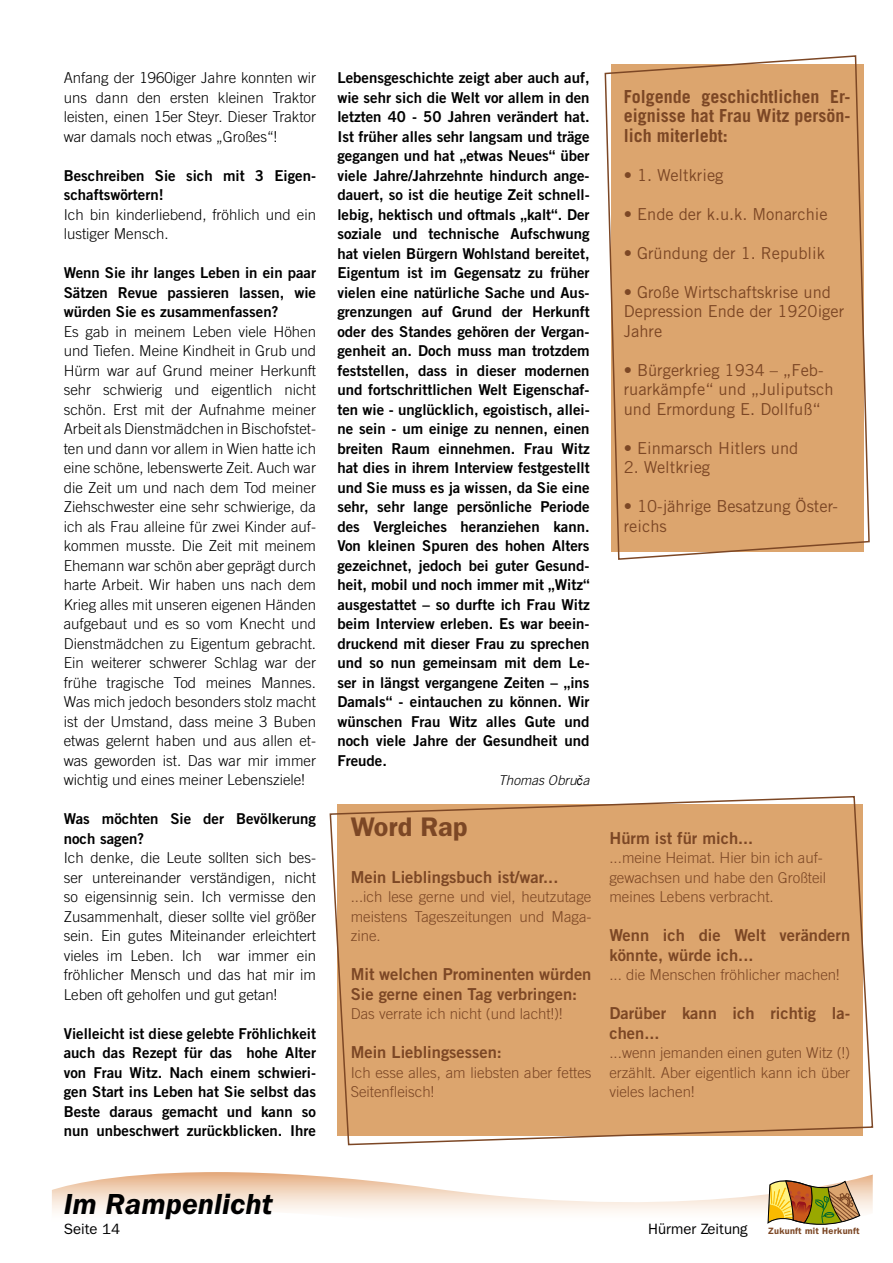
<style>
.page{position:relative;width:893px;height:1263px;background:#fff}
.page>*{position:absolute;margin:0;border:0;box-sizing:border-box;transform-origin:0 0}
.t1{font:italic 600 30px "ITC Franklin Gothic Std";color:#000}
.t2{font:600 27px "ITC Franklin Gothic Std";color:#7c4725}
.t3{font:700 18px/19.5px "Trade Gothic LT Std";color:#7c4725;text-align:justify}
.t4{font:16.5px/19.5px "Trade Gothic LT Std";color:#7c4725}
.t5{font:16.5px/19.5px "Trade Gothic LT Std Bd 2";color:#7c4725}
.t6{font:15px/19.5px "Trade Gothic LT Std Bd 2";color:#000;text-align:justify}
.t7{font:300 15px/19.5px "Trade Gothic LT Std";color:#000;text-align:justify}
.t8{font:300 15px/19.5px "Trade Gothic LT Std";color:#7c4725;text-align:justify}
.t9{font:15px "ITC Franklin Gothic Std";color:#000}
.t10{font:italic 300 13.5px "Trade Gothic LT Std";color:#000}
.t11{font:600 9.15px "Franklin Gothic";letter-spacing:.03em;color:#7c4725}
.s1{font-family:"Franklin Gothic";font-weight:400}
</style>
<div class="page">
<svg style="left:52px;top:1172px;width:821px;height:44px"></svg>
<svg style="left:767px;top:1176px;width:93px;height:49px"></svg>
<svg style="left:329px;top:796px;width:545px;height:350px;background:#ddaa78"></svg>
<svg style="left:604px;top:55px;width:266px;height:505px;background:#da7"></svg>
<p class="t7" style="left:64px;top:68px;width:254px">Anfang der 1960iger Jahre konnten wir uns dann den ersten kleinen Traktor leisten, einen 15er Steyr. Dieser Traktor war damals noch etwas „Großes“!</p>
<p class="t6" style="left:64px;top:165px;width:254px">Beschreiben Sie sich mit 3 Eigen&shy;schaftswörtern!</p>
<p class="t7" style="left:64px;top:205px;width:254px">Ich bin kinderliebend, fröhlich und ein lustiger Mensch.</p>
<p class="t6" style="left:64px;top:263px;width:254px">Wenn Sie ihr langes Leben in ein paar Sätzen Revue passieren lassen, wie würden Sie es zusammenfassen?</p>
<p class="t7" style="left:64px;top:322px;width:254px">Es gab in meinem Leben viele Höhen und Tiefen. Meine Kindheit in Grub und Hürm war auf Grund meiner Herkunft sehr schwierig und eigentlich nicht schön. Erst mit der Aufnahme meiner Arbeit als Dienstmädchen in Bischofstet&shy;ten und dann vor allem in Wien hatte ich eine schöne, lebenswerte Zeit. Auch war die Zeit um und nach dem Tod meiner Ziehschwester eine sehr schwierige, da ich als Frau alleine für zwei Kinder auf&shy;kommen musste. Die Zeit mit meinem Ehemann war schön aber geprägt durch harte Arbeit. Wir haben uns nach dem Krieg alles mit unseren eigenen Händen aufgebaut und es so vom Knecht und Dienstmädchen zu Eigentum gebracht.<br>Ein weiterer schwerer Schlag war der frühe tragische Tod meines Mannes.<br>Was mich jedoch besonders stolz macht ist der Umstand, dass meine 3 Buben etwas gelernt haben und aus allen et&shy;was geworden ist. Das war mir immer wichtig und eines meiner Lebensziele!</p>
<p class="t6" style="left:64px;top:809px;width:254px">Was möchten Sie der Bevölkerung noch sagen?</p>
<p class="t7" style="left:64px;top:848px;width:254px">Ich denke, die Leute sollten sich bes&shy;ser untereinander verständigen, nicht so eigensinnig sein. Ich vermisse den Zusammenhalt, dieser sollte viel größer sein. Ein gutes Miteinander erleichtert vieles im Leben. Ich war immer ein fröhlicher Mensch und das hat mir im Leben oft geholfen und gut getan!</p>
<p class="t6" style="left:64px;top:1023px;width:254px">Vielleicht ist diese gelebte Fröhlichkeit auch das Rezept für das hohe Alter von Frau Witz. Nach einem schwieri&shy;gen Start ins Leben hat Sie selbst das Beste daraus gemacht und kann so nun unbeschwert zurückblicken. Ihre</p>
<p class="t6" style="left:337px;top:68px;width:254px">Lebensgeschichte zeigt aber auch auf, wie sehr sich die Welt vor allem in den letzten 40 - 50 Jahren verändert hat.<br>Ist früher alles sehr langsam und träge gegangen und hat „etwas Neues“ über viele Jahre/Jahrzehnte hindurch ange&shy;dauert, so ist die heutige Zeit schnell&shy;lebig, hektisch und oftmals „kalt“. Der soziale und technische Aufschwung hat vielen Bürgern Wohlstand bereitet, Eigentum ist im Gegensatz zu früher vielen eine natürliche Sache und Aus&shy;grenzungen auf Grund der Herkunft oder des Standes gehören der Vergan&shy;genheit an. Doch muss man trotzdem feststellen, dass in dieser modernen und fortschrittlichen Welt Eigenschaf&shy;ten wie - unglücklich, egoistisch, allei&shy;ne sein - um einige zu nennen, einen breiten Raum einnehmen. Frau Witz hat dies in ihrem Interview festgestellt und Sie muss es ja wissen, da Sie eine sehr, sehr lange persönliche Periode des Vergleiches heranziehen kann.<br>Von kleinen Spuren des hohen Alters gezeichnet, jedoch bei guter Gesund&shy;heit, mobil und noch immer mit „Witz“ ausgestattet – so durfte ich Frau Witz beim Interview erleben. Es war beein&shy;druckend mit dieser Frau zu sprechen und so nun gemeinsam mit dem Le&shy;ser in längst vergangene Zeiten – „ins Damals“ - eintauchen zu können. Wir wünschen Frau Witz alles Gute und noch viele Jahre der Gesundheit und Freude.</p>
<p class="t10" style="left:498px;top:772px;width:93px">Thomas Obru<span class="s1">č</span>a</p>
<h2 class="t2" style="left:351px;top:811px;width:118px">Word Rap</h2>
<p class="t5" style="left:351px;top:867px;width:209px">Mein Lieblingsbuch ist/war...</p>
<p class="t8" style="left:351px;top:887px;width:242px">...ich lese gerne und viel, heutzutage meistens Tageszeitungen und Maga&shy;zine.</p>
<p class="t5" style="left:351px;top:964px;width:242px">Mit welchen Prominenten würden<br>Sie gerne einen Tag verbringen:</p>
<p class="t8" style="left:351px;top:1004px;width:213px">Das verrate ich nicht (und lacht!)!</p>
<p class="t5" style="left:351px;top:1042px;width:153px">Mein Lieblingsessen:</p>
<p class="t8" style="left:351px;top:1063px;width:242px">Ich esse alles, am liebsten aber fettes<br>Seitenfleisch!</p>
<p class="t3" style="left:624px;top:86px;width:228px">Folgende geschichtlichen Er&shy;eignisse hat Frau Witz persön&shy;lich miterlebt:</p>
<p class="t4" style="left:624px;top:165px;width:101px">• 1. Weltkrieg</p>
<p class="t4" style="left:624px;top:204px;width:205px">• Ende der k.u.k. Monarchie</p>
<p class="t4" style="left:624px;top:243px;width:203px">• Gründung der 1. Republik</p>
<p class="t4" style="left:624px;top:282px;width:222px">• Große Wirtschaftskrise und<br>Depression Ende der 1920iger<br>Jahre</p>
<p class="t4" style="left:624px;top:360px;width:211px">• Bürgerkrieg 1934 – „Feb&shy;ruarkämpfe“ und „Juliputsch und Ermordung E. Dollfuß“</p>
<p class="t4" style="left:624px;top:438px;width:176px">• Einmarsch Hitlers und</p>
<p class="t4" style="left:624px;top:458px;width:88px">2. Weltkrieg</p>
<p class="t4" style="left:624px;top:497px;width:216px">• 10-jährige Besatzung Öster&shy;reichs</p>
<p class="t5" style="left:609px;top:828px;width:145px">Hürm ist für mich...</p>
<p class="t8" style="left:609px;top:848px;width:218px;text-align:left">...meine Heimat. Hier bin ich auf&shy;gewachsen und habe den Großteil meines Lebens verbracht.</p>
<p class="t5" style="left:609px;top:925px;width:242px">Wenn ich die Welt verändern könnte, würde ich...</p>
<p class="t8" style="left:609px;top:965px;width:232px">... die Menschen fröhlicher machen!</p>
<p class="t5" style="left:609px;top:1003px;width:242px">Darüber kann ich richtig la&shy;chen...</p>
<p class="t8" style="left:609px;top:1043px;width:242px">...wenn jemanden einen guten Witz (!) erzählt. Aber eigentlich kann ich über vieles lachen!</p>
<h1 class="t1" style="left:64px;top:1188px;width:210px">Im Rampenlicht</h1>
<p class="t9" style="left:64px;top:1220px;width:58px">Seite 14</p>
<p class="t9" style="left:648px;top:1220px;width:101px">Hürmer Zeitung</p>
<p class="t11" style="left:768px;top:1225px;width:93px">Zukunft mit Herkunft</p>
</div>
